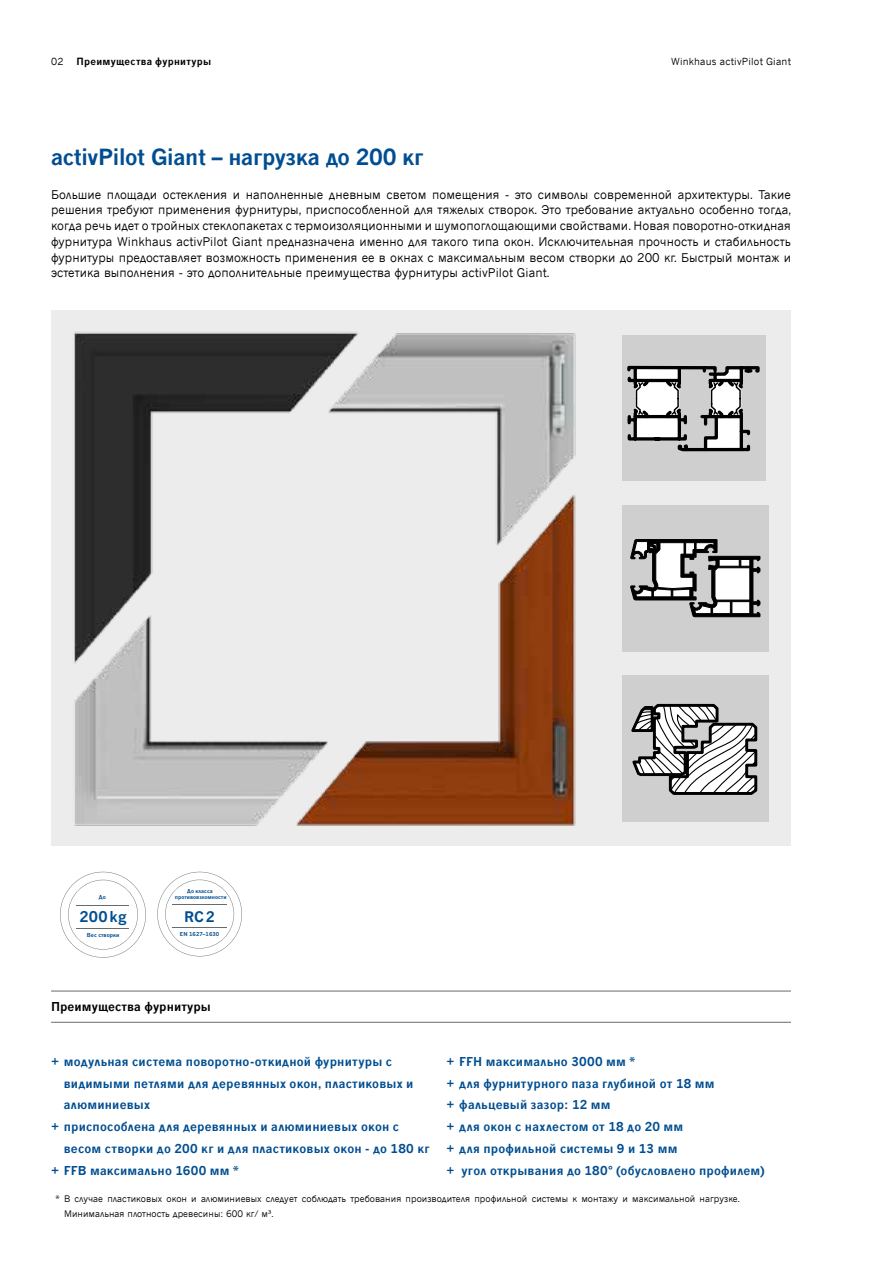
<style>
.page{position:relative;width:893px;height:1263px;background:#fff}
.page>*{position:absolute;margin:0;border:0;box-sizing:border-box;transform-origin:0 0}
.t1{font:700 21.75px "News Gothic Cyr";letter-spacing:-.015em;color:#004e91}
.t2{font:700 14.55px "News Gothic Cyr";color:#004e91}
.t3{font:700 14.4px "News Gothic Cyr";color:#004e91}
.t4{font:12px/15.8px "News Gothic Cyr";letter-spacing:.005em;color:#000;text-align:justify}
.t5{font:700 12px/21.8px "News Gothic Cyr";letter-spacing:.015em;color:#004e91}
.t6{font:700 12px "News Gothic Cyr";letter-spacing:.005em;color:#000}
.t7{font:9.75px "News Gothic Cyr";letter-spacing:.02em;color:#000}
.t8{font:700 9.75px "News Gothic Cyr";letter-spacing:.03em;color:#000}
.t9{font:9px/15.8px "News Gothic Cyr";letter-spacing:.005em;color:#000}
.t10{font:700 5.4px/6.4px "News Gothic Cyr";color:#004e91;text-align:center}
.t11{font:700 5.4px "News Gothic Cyr";letter-spacing:.02em;color:#004e91}
.s1{font-family:"News Gothic MT Pro"}
</style>
<div class="page">
<div style="left:51px;top:311px;width:740px;height:535px;background:#ececec"></div>
<img style="left:74px;top:332px;width:638px;height:494px">
<div style="left:622px;top:335px;width:143px;height:146px;background:#cfcfd0"></div>
<svg style="left:627px;top:365px;width:133px;height:87px"></svg>
<div style="left:622px;top:505px;width:147px;height:147px;background:#cfcfd0"></div>
<svg style="left:630px;top:539px;width:131px;height:78px"></svg>
<div style="left:622px;top:676px;width:147px;height:146px;background:#cfcfd0"></div>
<svg style="left:631px;top:703px;width:127px;height:92px"></svg>
<hr style="left:51px;top:1022px;width:740px;height:1px;background:#666b6e">
<hr style="left:51px;top:991px;width:740px;height:1px;background:#666b6e">
<svg style="left:157px;top:872px;width:85px;height:84px"></svg>
<hr style="left:172px;top:904px;width:55px;height:1px;background:#666b6e">
<hr style="left:172px;top:927px;width:55px;height:1px;background:#666b6e">
<svg style="left:60px;top:872px;width:86px;height:86px"></svg>
<hr style="left:76px;top:905px;width:53px;height:1px;background:#666b6e">
<hr style="left:76px;top:928px;width:53px;height:1px;background:#666b6e">
<p class="t7" style="left:51px;top:56px;width:14px">02</p>
<p class="t8" style="left:77px;top:56px;width:136px">Преимущества фурнитуры</p>
<p class="t7" style="left:671px;top:56px;width:121px">Winkhaus activPilot Giant</p>
<h1 class="t1" style="left:51px;top:144px;width:374px">activPilot Giant – нагрузка до 200 кг</h1>
<p class="t4" style="left:51px;top:186px;width:741px">Большие площади остекления и наполненные дневным светом помещения - это символы современной архитектуры. Такие решения требуют применения фурнитуры, приспособленной для тяжелых створок. Это требование актуально особенно тогда, когда речь идет о тройных стеклопакетах с термоизоляционными и шумопоглощающими свойствами. Новая поворотно-откидная фурнитура Winkhaus activPilot Giant предназначена именно для такого типа окон. Исключительная прочность и стабильность фурнитуры предоставляет возможность применения ее в окнах с максимальным весом створки до 200 кг. Быстрый монтаж и эстетика выполнения - это дополнительные преимущества фурнитуры activPilot Giant.</p>
<p class="t10" style="left:99px;top:893px;width:9px">До</p>
<p class="t2" style="left:80px;top:908px;width:48px">200 kg</p>
<p class="t10" style="left:87px;top:932px;width:34px">Вес створки</p>
<p class="t10" style="left:175px;top:887px;width:53px">До класса противовзломности</p>
<p class="t3" style="left:184px;top:908px;width:32px">RC 2</p>
<p class="t11" style="left:180px;top:931px;width:41px">EN 1627–1630</p>
<p class="t6" style="left:51px;top:999px;width:161px">Преимущества фурнитуры</p>
<p class="t5" style="left:51px;top:1050px;width:342px">+ модульная система поворотно-откидной фурнитуры с</p>
<p class="t5" style="left:64px;top:1072px;width:351px">видимыми петлями для деревянных окон, пластиковых и</p>
<p class="t5" style="left:64px;top:1094px;width:88px">алюминиевых</p>
<p class="t5" style="left:51px;top:1116px;width:350px">+ приспособлена для деревянных и алюминиевых окон с</p>
<p class="t5" style="left:64px;top:1137px;width:367px">весом створки до 200 кг и для пластиковых окон - до 180 кг</p>
<p class="t5" style="left:51px;top:1159px;width:189px">+ FFB максимально 1600 мм *</p>
<p class="t9" style="left:64px;top:1190px;width:677px;text-indent:-9px"><span class="s1">*</span> В случае пластиковых окон и алюминиевых следует соблюдать требования производителя профильной системы к монтажу и максимальной нагрузке.<br>Минимальная плотность древесины: 600 кг/ м<span class="s1">³</span>.</p>
<p class="t5" style="left:446px;top:1050px;width:320px">+ FFH максимально 3000 мм *<br>+ для фурнитурного паза глубиной от 18 мм<br>+ фальцевый зазор: 12 мм<br>+ для окон с нахлестом от 18 до 20 мм<br>+ для профильной системы 9 и 13 мм<br>+ угол открывания дo 180° (обусловлено профилем)</p>
</div>
